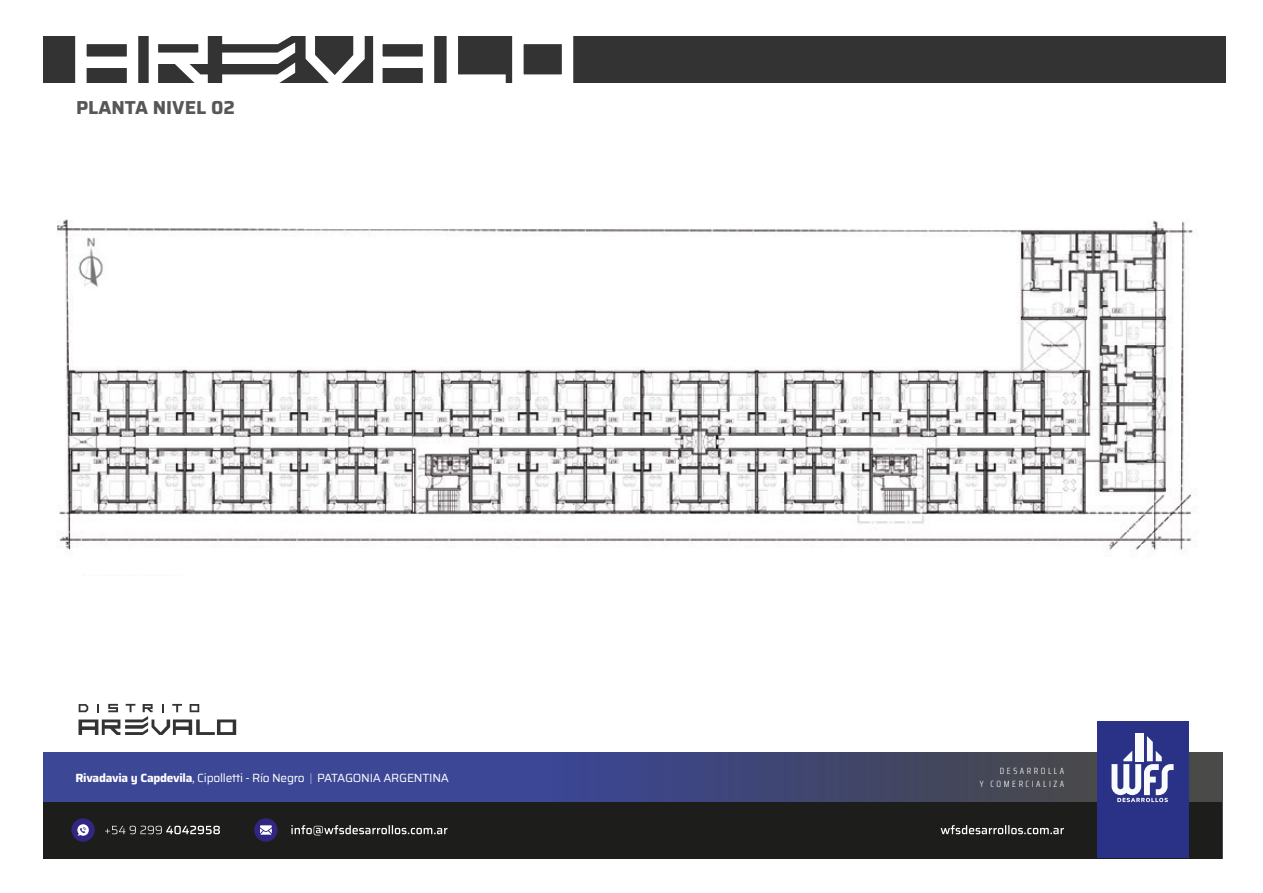
<style>
.page{position:relative;width:1263px;height:893px;background:#fff}
.page>*{position:absolute;margin:0;border:0;box-sizing:border-box;transform-origin:0 0}
.t1{font:700 18.75px "Saira";color:#575756}
.t2{font:11.85px "Saira";letter-spacing:-.02em;color:#fff}
.t3{font:300 9px/13px "Saira Condensed";letter-spacing:.28em;color:#fff;text-align:right}
.s1{font-weight:700}
.s2{font-weight:100}
</style>
<div class="page">
<svg style="left:43px;top:752px;width:1179px;height:50px;background:#3e467e"></svg>
<div style="left:43px;top:802px;width:1179px;height:56px;background:#1d1d1b"></div>
<div style="left:1097px;top:722px;width:91px;height:136px;background:#2a3287"></div>
<svg style="left:105px;top:826px;width:115px;height:8px"></svg>
<svg style="left:291px;top:825px;width:156px;height:10px"></svg>
<svg style="left:941px;top:825px;width:123px;height:9px"></svg>
<div style="left:254px;top:818px;width:24px;height:24px;background:#312782;border-radius:50%"></div>
<svg style="left:260px;top:825px;width:12px;height:10px"></svg>
<div style="left:71px;top:818px;width:24px;height:24px;background:#312782;border-radius:50%"></div>
<svg style="left:77px;top:824px;width:12px;height:12px"></svg>
<div style="left:1135px;top:733px;width:9px;height:28px;background:#fafbfc"></div>
<svg style="left:1111px;top:736px;width:62px;height:66px"></svg>
<img style="left:57px;top:219px;width:1136px;height:331px">
<div style="left:43px;top:36px;width:1182px;height:47px;background:#333"></div>
<svg style="left:75px;top:36px;width:64px;height:47px"></svg>
<svg style="left:148px;top:36px;width:60px;height:47px"></svg>
<svg style="left:305px;top:36px;width:60px;height:47px"></svg>
<svg style="left:222px;top:36px;width:74px;height:47px"></svg>
<svg style="left:446px;top:36px;width:128px;height:47px"></svg>
<svg style="left:373px;top:36px;width:62px;height:47px"></svg>
<svg style="left:79px;top:704px;width:157px;height:31px"></svg>
<h1 class="t1" style="left:76px;top:92px;width:161px">PLANTA NIVEL 02</h1>
<p class="t2" style="left:75px;top:769px;width:375px"><span class="s1">Rivadavia y Capdevila</span>, Cipolletti - Río Negro <span class="s2">|</span> PATAGONIA ARGENTINA</p>
<p class="t3" style="left:980px;top:764px;width:86px">DESARROLLA<br>Y COMERCIALIZA</p>
</div>
